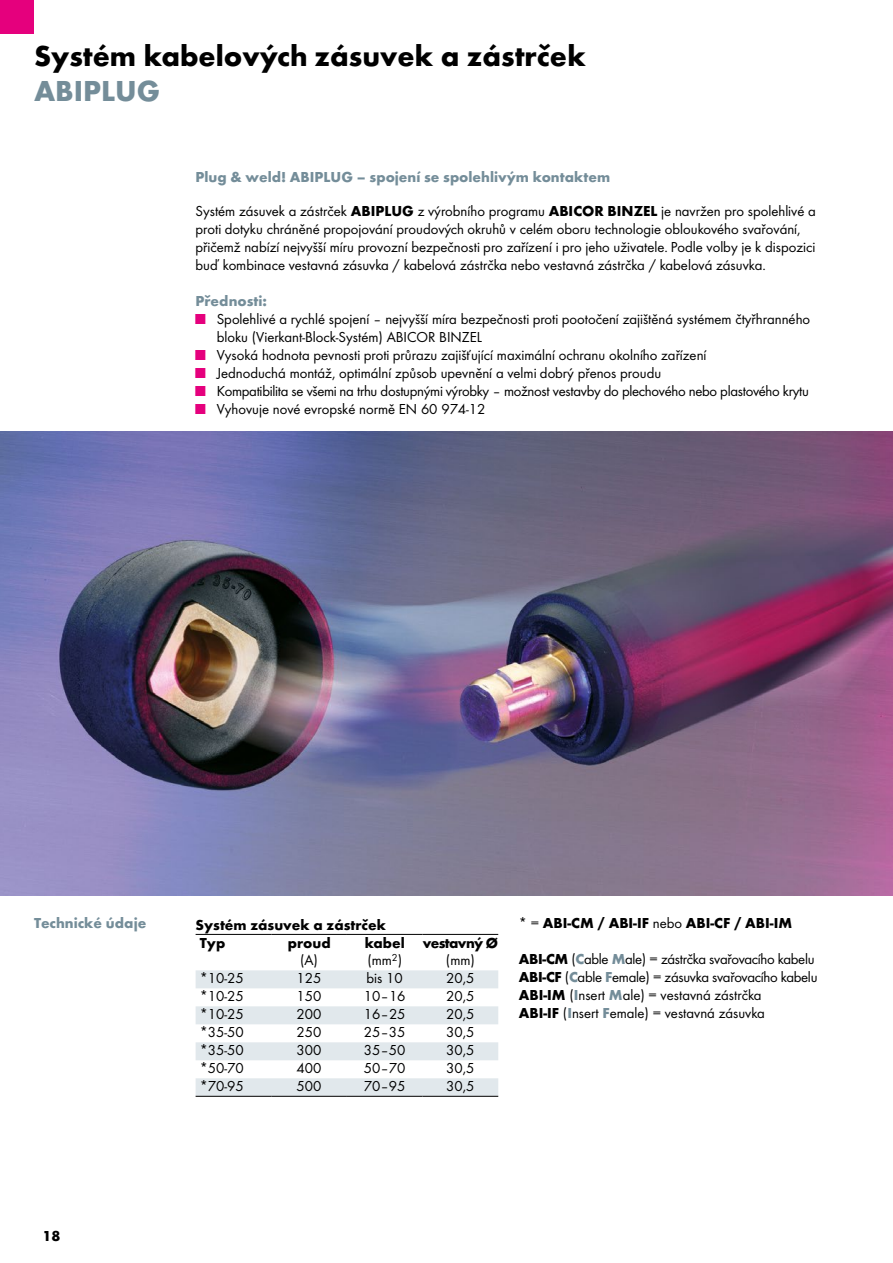
<style>
.page{position:relative;width:893px;height:1263px;background:#fff}
.page>*{position:absolute;margin:0;border:0;box-sizing:border-box;transform-origin:0 0}
.t1{font:700 30px "Futura TOT";color:#000}
.t2{font:700 30px "Futura TOT";color:#748d99}
.t3{font:15px/18px "Futura TOT Boo";color:#000}
.t4{font:15px/18px "Futura TOT Boo";letter-spacing:-.02em;color:#000}
.t5{font:700 15px "Futura TOT";color:#748d99}
.t6{font:700 15px/18px "Futura TOT";color:#000}
.t7{font:700 15px "Futura TOT";letter-spacing:-.04em;color:#000}
.s1{font-family:"Futura TOT";font-weight:700}
.s2{color:#e5007d}
.s3{font-family:"Futura TOT Boo";font-weight:400}
.s4{font-family:"Futura TOT";font-weight:700;color:#748d99}
</style>
<div class="page">
<div style="left:0;top:0;width:34px;height:34px;background:#e5007d"></div>
<img style="left:0;top:432px;width:893px;height:463px">
<svg style="left:196px;top:970px;width:302px;height:126px"></svg>
<hr style="left:196px;top:934px;width:75px;height:1px;background:#000">
<hr style="left:271px;top:934px;width:76px;height:1px;background:#000">
<hr style="left:347px;top:934px;width:76px;height:1px;background:#000">
<hr style="left:423px;top:934px;width:75px;height:1px;background:#000">
<hr style="left:196px;top:1096px;width:75px;height:1px;background:#000">
<hr style="left:271px;top:1096px;width:76px;height:1px;background:#000">
<hr style="left:347px;top:1096px;width:76px;height:1px;background:#000">
<hr style="left:423px;top:1096px;width:75px;height:1px;background:#000">
<h1 class="t1" style="left:34px;top:38px;width:553px">Systém kabelových zásuvek a zástrček</h1>
<h1 class="t2" style="left:34px;top:72px;width:128px">ABIPLUG</h1>
<p class="t5" style="left:196px;top:168px;width:416px">Plug &amp; weld! ABIPLUG – spojení se spolehlivým kontaktem</p>
<p class="t3" style="left:195px;top:202px;width:622px">Systém zásuvek a zástrček <span class="s1">ABIPLUG</span> z výrobního programu <span class="s1">ABICOR BINZEL</span> je navržen pro spolehlivé a proti dotyku chráněné propojování proudových okruhů v celém oboru technologie obloukového svařování, přičemž nabízí nejvyšší míru provozní bezpečnosti pro zařízení i pro jeho uživatele. Podle volby je k dispozici buď kombinace vestavná zásuvka / kabelová zástrčka nebo vestavná zástrčka / kabelová zásuvka.</p>
<p class="t5" style="left:195px;top:292px;width:73px">Přednosti:</p>
<p class="t3" style="left:217px;top:310px;width:595px;text-indent:-21px"><span class="s2">■</span> Spolehlivé a rychlé spojení – nejvyšší míra bezpečnosti proti pootočení zajištěná systémem čtyřhranného bloku (Vierkant-Block-Systém) ABICOR BINZEL</p>
<p class="t3" style="left:195px;top:346px;width:512px"><span class="s2">■</span> Vysoká hodnota pevnosti proti průrazu zajišťující maximální ochranu okolního zařízení</p>
<p class="t3" style="left:195px;top:364px;width:467px"><span class="s2">■</span> Jednoduchá montáž, optimální způsob upevnění a velmi dobrý přenos proudu</p>
<p class="t4" style="left:195px;top:382px;width:615px"><span class="s2">■</span> Kompatibilita se všemi na trhu dostupnými výrobky – možnost vestavby do plechového nebo plastového krytu</p>
<p class="t3" style="left:195px;top:400px;width:292px"><span class="s2">■</span> Vyhovuje nové evropské normě EN 60 974-12</p>
<p class="t5" style="left:34px;top:914px;width:114px">Technické údaje</p>
<p class="t6" style="left:519px;top:914px;width:275px"><span class="s3">* =</span> ABI-CM / ABI-IF <span class="s3">nebo</span> ABI-CF / ABI-IM</p>
<p class="t4" style="left:519px;top:950px;width:300px"><span class="s1">ABI-CM</span> (<span class="s4">C</span>able <span class="s4">M</span>ale) = zástrčka svařovacího kabelu <span class="s1">ABI-CF</span> (<span class="s4">C</span>able <span class="s4">F</span>emale) = zásuvka svařovacího kabelu <span class="s1">ABI-IM</span> (<span class="s4">I</span>nsert <span class="s4">M</span>ale) = vestavná zástrčka<br><span class="s1">ABI-IF</span> (<span class="s4">I</span>nsert <span class="s4">F</span>emale) = vestavná zásuvka</p>
<p class="t6" style="left:196px;top:915px;width:192px">Systém zásuvek a zástrček<br>Typ</p>
<p class="t6" style="left:288px;top:933px;width:44px">proud</p>
<p class="t7" style="left:365px;top:933px;width:135px">kabel vestavný Ø</p>
<p class="t3" style="left:300px;top:951px;width:19px">(A)</p>
<p class="t3" style="left:367px;top:951px;width:36px">(mm<sup>2</sup>)</p>
<p class="t3" style="left:446px;top:951px;width:30px">(mm)</p>
<p class="t3" style="left:200px;top:969px;width:46px">*10-25</p>
<p class="t3" style="left:297px;top:969px;width:26px">125</p>
<p class="t3" style="left:367px;top:969px;width:38px">bis 10</p>
<p class="t3" style="left:446px;top:969px;width:30px">20,5</p>
<p class="t3" style="left:200px;top:987px;width:46px">*10-25</p>
<p class="t3" style="left:297px;top:987px;width:26px">150</p>
<p class="t3" style="left:364px;top:987px;width:43px">10–16</p>
<p class="t3" style="left:446px;top:987px;width:30px">20,5</p>
<p class="t3" style="left:200px;top:1005px;width:46px">*10-25</p>
<p class="t3" style="left:297px;top:1005px;width:26px">200</p>
<p class="t3" style="left:364px;top:1005px;width:43px">16–25</p>
<p class="t3" style="left:446px;top:1005px;width:30px">20,5</p>
<p class="t3" style="left:200px;top:1023px;width:46px">*35-50</p>
<p class="t3" style="left:297px;top:1023px;width:26px">250</p>
<p class="t3" style="left:364px;top:1023px;width:43px">25–35</p>
<p class="t3" style="left:446px;top:1023px;width:30px">30,5</p>
<p class="t3" style="left:200px;top:1041px;width:46px">*35-50</p>
<p class="t3" style="left:297px;top:1041px;width:26px">300</p>
<p class="t3" style="left:364px;top:1041px;width:43px">35–50</p>
<p class="t3" style="left:446px;top:1041px;width:30px">30,5</p>
<p class="t3" style="left:200px;top:1059px;width:46px">*50-70</p>
<p class="t3" style="left:297px;top:1059px;width:26px">400</p>
<p class="t3" style="left:364px;top:1059px;width:43px">50–70</p>
<p class="t3" style="left:446px;top:1059px;width:30px">30,5</p>
<p class="t3" style="left:200px;top:1077px;width:46px">*70-95</p>
<p class="t3" style="left:297px;top:1077px;width:26px">500</p>
<p class="t3" style="left:364px;top:1077px;width:43px">70–95</p>
<p class="t3" style="left:446px;top:1077px;width:30px">30,5</p>
<p class="t6" style="left:43px;top:1226px;width:19px">18</p>
</div>
